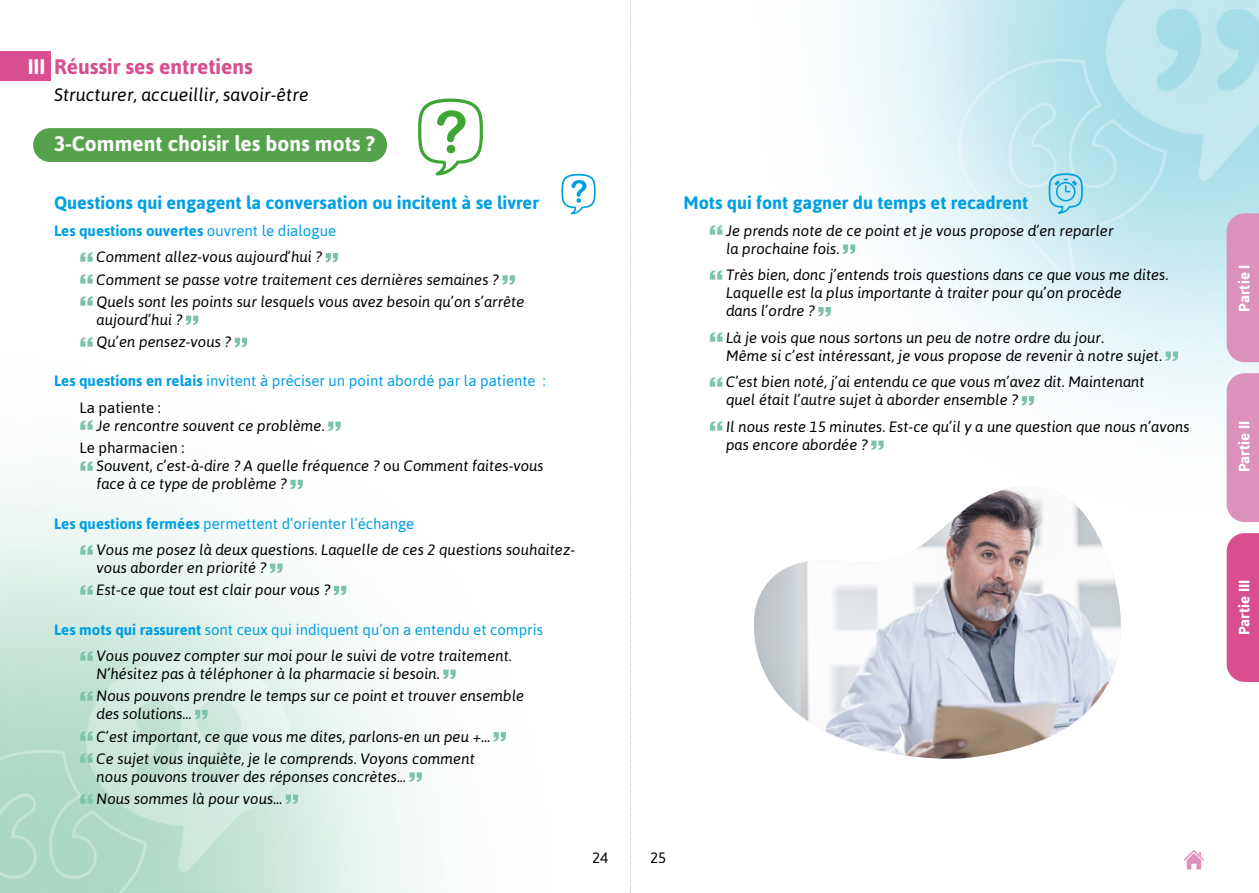
<style>
.page{position:relative;width:1259px;height:893px;background:#fff}
.page>*{position:absolute;margin:0;border:0;box-sizing:border-box;transform-origin:0 0}
.t1{font:700 21px "Asap";color:#fff}
.t2{font:700 21px "Asap";color:#d84e8f}
.t3{font:700 18px "Asap";color:#009fe3}
.t4{font:italic 18px "Asap";color:#000}
.t5{font:italic 15px/18px "Asap";color:#000}
.t6{font:15px/26.5px "Asap";color:#009fe3}
.t7{font:700 15px "Asap";color:#fff}
.t8{font:15px "Asap";color:#000}
.s1{color:#fff}
.s2{font-weight:700;font-style:normal;color:#009fe3}
.s3{font-style:normal;color:#009fe3}
.s4{font-weight:700}
.s5{color:#000}
.s6{font-style:normal}
</style>
<div class="page">
<img style="left:818px;top:0;width:441px;height:448px">
<svg style="left:1184px;top:850px;width:19px;height:19px"></svg>
<svg style="left:630px;top:1px;width:1px;height:892px"></svg>
<div style="left:1226px;top:213px;width:33px;height:149px;background:#db91b9"></div>
<div style="left:1226px;top:373px;width:33px;height:149px;background:#db91b9"></div>
<div style="left:1226px;top:533px;width:33px;height:149px;background:#d84e8f"></div>
<img style="left:0;top:183px;width:596px;height:710px">
<div style="left:0;top:51px;width:50px;height:30px;background:#d84e8f"></div>
<svg style="left:326px;top:253px;width:12px;height:9px"></svg>
<svg style="left:502px;top:275px;width:13px;height:10px"></svg>
<svg style="left:186px;top:315px;width:12px;height:10px"></svg>
<svg style="left:235px;top:338px;width:12px;height:9px"></svg>
<svg style="left:328px;top:422px;width:13px;height:9px"></svg>
<svg style="left:290px;top:480px;width:13px;height:9px"></svg>
<svg style="left:270px;top:564px;width:12px;height:9px"></svg>
<svg style="left:334px;top:586px;width:12px;height:9px"></svg>
<svg style="left:443px;top:670px;width:13px;height:9px"></svg>
<svg style="left:195px;top:710px;width:12px;height:9px"></svg>
<svg style="left:493px;top:732px;width:13px;height:9px"></svg>
<svg style="left:409px;top:772px;width:13px;height:10px"></svg>
<svg style="left:286px;top:795px;width:12px;height:9px"></svg>
<svg style="left:843px;top:244px;width:12px;height:10px"></svg>
<svg style="left:818px;top:307px;width:13px;height:9px"></svg>
<svg style="left:1165px;top:351px;width:13px;height:10px"></svg>
<svg style="left:1021px;top:396px;width:13px;height:9px"></svg>
<svg style="left:871px;top:441px;width:12px;height:9px"></svg>
<div style="left:33px;top:128px;width:354px;height:34px;background:#56a14c;border-radius:17px"></div>
<svg style="left:418px;top:99px;width:65px;height:77px"></svg>
<img style="left:754px;top:486px;width:367px;height:273px">
<svg style="left:561px;top:174px;width:34px;height:40px"></svg>
<svg style="left:1048px;top:173px;width:35px;height:41px"></svg>
<svg style="left:80px;top:252px;width:13px;height:10px"></svg>
<svg style="left:80px;top:274px;width:13px;height:10px"></svg>
<svg style="left:80px;top:296px;width:13px;height:10px"></svg>
<svg style="left:80px;top:337px;width:13px;height:9px"></svg>
<svg style="left:80px;top:420px;width:13px;height:10px"></svg>
<svg style="left:80px;top:461px;width:13px;height:9px"></svg>
<svg style="left:80px;top:544px;width:13px;height:10px"></svg>
<svg style="left:80px;top:585px;width:13px;height:9px"></svg>
<svg style="left:80px;top:650px;width:13px;height:10px"></svg>
<svg style="left:80px;top:691px;width:13px;height:9px"></svg>
<svg style="left:80px;top:731px;width:13px;height:10px"></svg>
<svg style="left:80px;top:753px;width:13px;height:10px"></svg>
<svg style="left:80px;top:793px;width:13px;height:10px"></svg>
<h1 class="t2" style="left:28px;top:55px;width:227px"><span class="s1">III</span> Réussir ses entretiens</h1>
<p class="t4" style="left:54px;top:84px;width:256px">Structurer, accueillir, savoir-être</p>
<h1 class="t1" style="left:54px;top:132px;width:322px">3-Comment choisir les bons mots ?</h1>
<p class="t3" style="left:54px;top:193px;width:486px">Questions qui engagent la conversation ou incitent à se livrer</p>
<p class="t5" style="left:97px;top:217px;width:241px;line-height:26.5px;text-indent:-43px"><span class="s2">Les questions ouvertes</span> <span class="s3">ouvrent le dialogue<br></span>Comment allez-vous aujourd’hui ?</p>
<p class="t5" style="left:97px;top:268px;width:429px;line-height:22.2px">Comment se passe votre traitement ces dernières semaines ?<br>Quels sont les points sur lesquels vous avez besoin qu’on s’arrête</p>
<p class="t5" style="left:97px;top:308px;width:136px;line-height:22.2px">aujourd’hui ?<br>Qu’en pensez-vous ?</p>
<p class="t6" style="left:80px;top:368px;width:468px;text-indent:-26px"><span class="s4">Les questions en relais</span> invitent à préciser un point abordé par la patiente :<br><span class="s5">La patiente :</span></p>
<p class="t5" style="left:97px;top:417px;width:230px">Je rencontre souvent ce problème.</p>
<p class="t5" style="left:97px;top:439px;width:449px;text-indent:-17px"><span class="s6">Le pharmacien :<br></span>Souvent, c’est-à-dire ? A quelle fréquence ? <span class="s6">ou</span> Comment faites-vous face à ce type de problème ?</p>
<p class="t5" style="left:97px;top:510px;width:480px;line-height:26.5px;text-indent:-43px"><span class="s2">Les questions fermées</span> <span class="s3">permettent d’orienter l’échange<br></span>Vous me posez là deux questions. Laquelle de ces 2 questions souhaitez-</p>
<p class="t5" style="left:97px;top:556px;width:235px;line-height:22.2px">vous aborder en priorité ?<br>Est-ce que tout est clair pour vous ?</p>
<p class="t5" style="left:97px;top:616px;width:448px;line-height:26.5px;text-indent:-43px"><span class="s2">Les mots qui rassurent</span> <span class="s3">sont ceux qui indiquent qu’on a entendu et compris<br></span>Vous pouvez compter sur moi pour le suivi de votre traitement.</p>
<p class="t5" style="left:97px;top:662px;width:429px;line-height:22.2px">N’hésitez pas à téléphoner à la pharmacie si besoin.<br>Nous pouvons prendre le temps sur ce point et trouver ensemble</p>
<p class="t5" style="left:97px;top:703px;width:395px;line-height:22.2px">des solutions...<br>C’est important, ce que vous me dites, parlons-en un peu +...<br>Ce sujet vous inquiète, je le comprends. Voyons comment</p>
<p class="t5" style="left:97px;top:765px;width:311px;line-height:22.2px">nous pouvons trouver des réponses concrètes...<br>Nous sommes là pour vous...</p>
<p class="t8" style="left:593px;top:849px;width:17px">24</p>
<p class="t3" style="left:683px;top:193px;width:346px">Mots qui font gagner du temps et recadrent</p>
<p class="t5" style="left:726px;top:222px;width:389px">Je prends note de ce point et je vous propose d’en reparler la prochaine fois.</p>
<p class="t5" style="left:726px;top:266px;width:444px">Très bien, donc j’entends trois questions dans ce que vous me dites.<br>Laquelle est la plus importante à traiter pour qu’on procède<br>dans l’ordre ?</p>
<p class="t5" style="left:726px;top:329px;width:437px">Là je vois que nous sortons un peu de notre ordre du jour.<br>Même si c’est intéressant, je vous propose de revenir à notre sujet.</p>
<p class="t5" style="left:726px;top:373px;width:420px">C’est bien noté, j’ai entendu ce que vous m’avez dit. Maintenant quel était l’autre sujet à aborder ensemble ?</p>
<p class="t5" style="left:726px;top:418px;width:465px">Il nous reste 15 minutes. Est-ce qu’il y a une question que nous n’avons pas encore abordée ?</p>
<p class="t8" style="left:651px;top:849px;width:17px">25</p>
<p class="t7" style="left:1235px;top:312px;width:49px;rotate:-90deg">Partie I</p>
<p class="t7" style="left:1235px;top:472px;width:53px;rotate:-90deg">Partie II</p>
<p class="t7" style="left:1235px;top:635px;width:57px;rotate:-90deg">Partie III</p>
</div>
